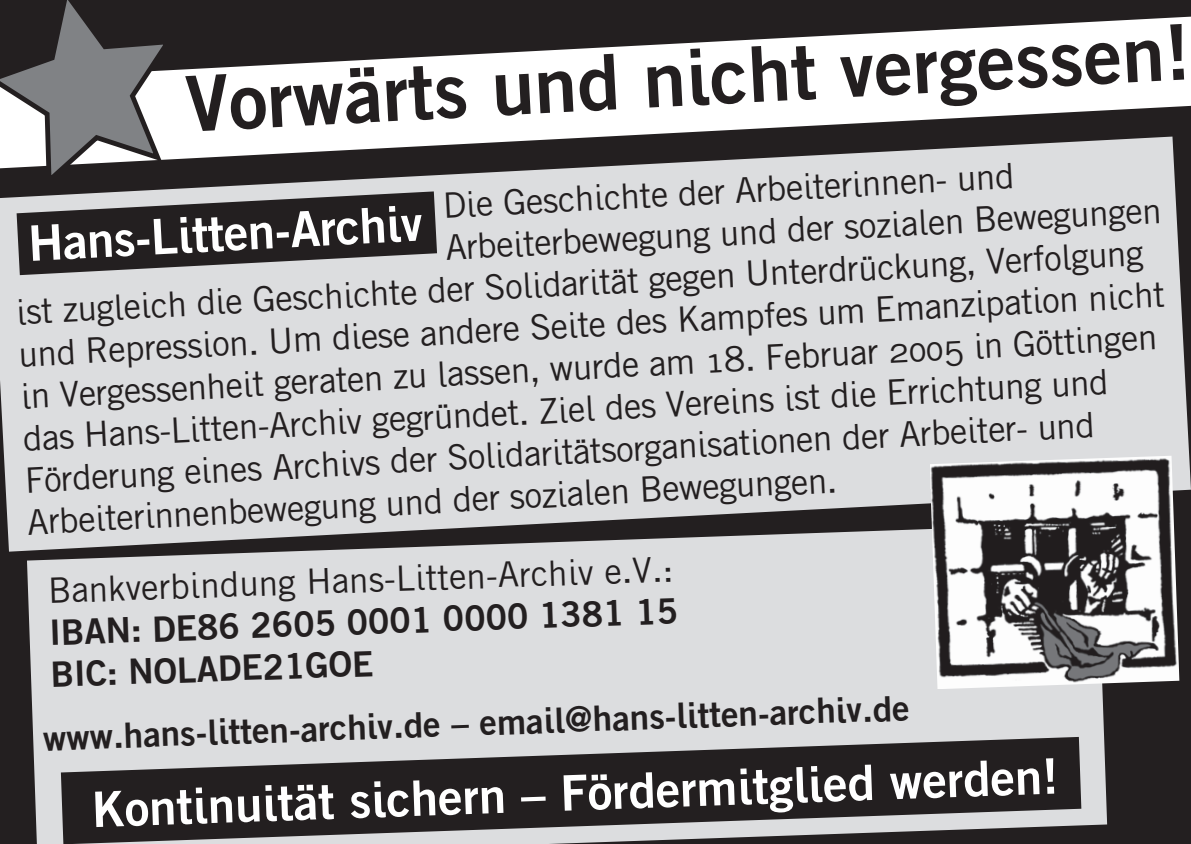
<style>
.page{position:relative;width:1191px;height:844px;background:#fff}
.page>*{position:absolute;margin:0;border:0;box-sizing:border-box;transform-origin:0 0}
.t1{font:700 77px "Silber";color:#231f20}
.t2{font:700 49px "Silber";color:#fff}
.t3{font:35px "Silber";color:#231f20}
.t4{font:700 35px "Silber";color:#231f20}
.t5{font:35px/42px "Silber Bold Alternate";color:#231f20}
</style>
<div class="page">
<div style="left:0;top:0;width:1191px;height:843px;background:#231f20"></div>
<div style="left:27px;top:551px;width:1080px;height:292px;background:#dcdddf"></div>
<div style="left:0;top:168px;width:1191px;height:383px;background:#dcdddf"></div>
<svg style="left:61px;top:736px;width:1020px;height:107px"></svg>
<svg style="left:437px;top:17px;width:754px;height:151px;fill:#fff"></svg>
<svg style="left:0;top:0;width:437px;height:275px"></svg>
<img style="left:929px;top:455px;width:250px;height:234px">
<h1 class="t1" style="left:183px;top:57px;width:1007px;rotate:-3deg">Vorwärts und nicht vergessen!</h1>
<p class="t3" style="left:442px;top:184px;width:573px;rotate:-3deg">Die Geschichte der Arbeiterinnen- und</p>
<p class="t3" style="left:444px;top:226px;width:718px;rotate:-3deg">Arbeiterbewegung und der sozialen Bewegungen</p>
<h2 class="t2" style="left:27px;top:213px;width:396px;rotate:-3deg">Hans-Litten-Archiv</h2>
<p class="t3" style="left:15px;top:291px;width:1130px;rotate:-3deg">ist zugleich die Geschichte der Solidarität gegen Unterdrückung, Verfolgung</p>
<p class="t3" style="left:17px;top:333px;width:1149px;rotate:-3deg">und Repression. Um diese andere Seite des Kampfes um Emanzipation nicht</p>
<p class="t3" style="left:20px;top:375px;width:1139px;rotate:-3deg">in Vergessenheit geraten zu lassen, wurde am 18. Februar 2005 in Göttingen</p>
<p class="t3" style="left:22px;top:417px;width:1088px;rotate:-3deg">das Hans-Litten-Archiv gegründet. Ziel des Vereins ist die Errichtung und</p>
<p class="t3" style="left:24px;top:459px;width:1072px;rotate:-3deg">Förderung eines Archivs der Solidaritätsorganisationen der Arbeiter- und</p>
<p class="t3" style="left:26px;top:501px;width:812px;rotate:-3deg">Arbeiterinnenbewegung und der sozialen Bewegungen.</p>
<p class="t3" style="left:47px;top:569px;width:627px;rotate:-2deg">Bankverbindung Hans-Litten-Archiv e.V.:</p>
<p class="t5" style="left:49px;top:611px;width:630px;rotate:-2deg">IBAN: DE86 2605 0001 0000 1381 15<br>BIC: NOLADE21GOE</p>
<p class="t4" style="left:42px;top:716px;width:868px;rotate:-2deg">www.hans-litten-archiv.de – email@hans-litten-archiv.de</p>
<h2 class="t2" style="left:91px;top:779px;width:968px;rotate:-2deg">Kontinuität sichern – Fördermitglied werden!</h2>
</div>
